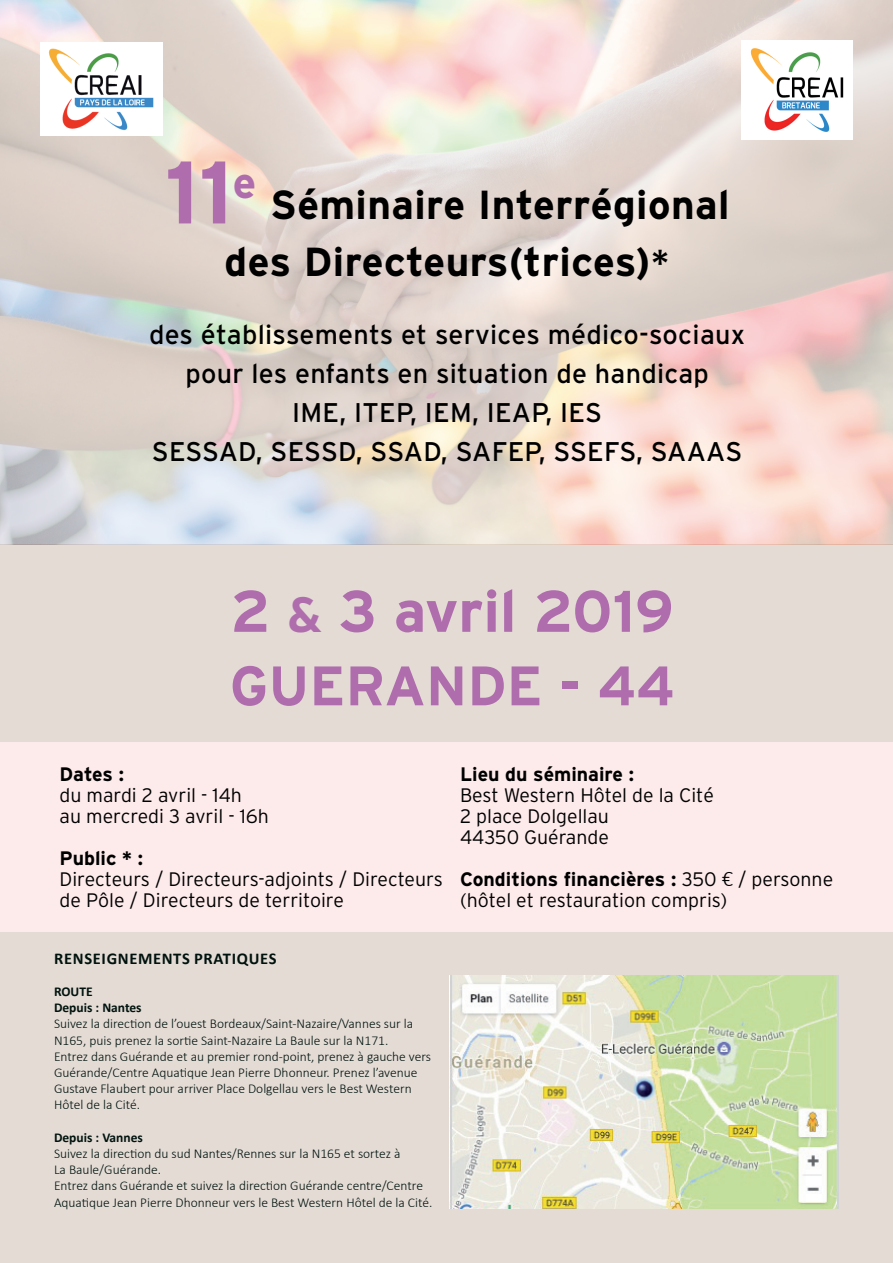
<style>
.page{position:relative;width:893px;height:1263px;background:#fff}
.page>*{position:absolute;margin:0;border:0;box-sizing:border-box;transform-origin:0 0}
.t1{font:700 88.5px "Interstate";color:#af6dad}
.t2{font:700 58.5px "Interstate";color:#af6dad}
.t3{font:700 55.5px "Interstate";color:#af6dad}
.t4{font:700 40.5px/57.3px "Interstate";letter-spacing:.01em;color:#000}
.t5{font:27px/39.3px "Interstate";letter-spacing:.01em;color:#000;text-align:center}
.t6{font:300 19.5px/21px "Interstate";color:#000}
.t7{font:700 19.5px "Interstate";color:#000}
.t8{font:700 16.5px "Calibri";letter-spacing:.04em;color:#00120d}
.t9{font:300 13.5px/16.2px "Calibri";color:#00120d}
.t10{font:700 13.5px/16.2px "Calibri";color:#00120d}
.s1{font-weight:400;font-size:37.5px}
.s2{font-size:49.5px}
.s3{font-weight:700}
.s4{font-family:"Calibri";font-size:22.5px}
</style>
<div class="page">
<div style="left:0;top:544px;width:893px;height:198px;background:#e4dbd5"></div>
<div style="left:0;top:742px;width:893px;height:190px;background:#fdeaea"></div>
<div style="left:0;top:932px;width:893px;height:331px;background:#e4dbd5"></div>
<img style="left:750px;top:48px;width:94px;height:85px">
<img style="left:48px;top:48px;width:106px;height:83px">
<img style="left:450px;top:975px;width:389px;height:234px">
<h1 class="t1" style="left:165px;top:143px;width:93px">11<sup>e</sup></h1>
<h3 class="t4" style="left:225px;top:176px;width:506px;text-indent:46px">Séminaire Interrégional des Directeurs(trices)<span class="s1">*</span></h3>
<h3 class="t5" style="left:149px;top:314px;width:598px">des établissements et services médico-sociaux pour les enfants en situation de handicap<br>IME, ITEP, IEM, IEAP, IES<br>SESSAD, SESSD, SSAD, SAFEP, SSEFS, SAAAS</h3>
<h2 class="t2" style="left:231px;top:578px;width:445px">2 <span class="s2">&amp;</span> 3 avril 2019</h2>
<h3 class="t3" style="left:230px;top:655px;width:446px">GUERANDE - 44</h3>
<h3 class="t7" style="left:60px;top:763px;width:66px">Dates :</h3>
<h3 class="t6" style="left:60px;top:785px;width:211px">du mardi 2 avril - 14h<br>au mercredi 3 avril - 16h</h3>
<h3 class="t7" style="left:60px;top:847px;width:85px">Public * :</h3>
<h3 class="t6" style="left:60px;top:869px;width:385px">Directeurs / Directeurs-adjoints / Directeurs de Pôle / Directeurs de territoire</h3>
<p class="t8" style="left:54px;top:947px;width:224px">RENSEIGNEMENTS PRATIQUES</p>
<p class="t10" style="left:54px;top:983px;width:89px">ROUTE<br>Depuis : Nantes</p>
<p class="t9" style="left:54px;top:1015px;width:379px">Suivez la direction de l’ouest Bordeaux/Saint-Nazaire/Vannes sur la N165, puis prenez la sortie Saint-Nazaire La Baule sur la N171.<br>Entrez dans Guérande et au premier rond-point, prenez à gauche vers Guérande/Centre Aquatique Jean Pierre Dhonneur. Prenez l’avenue Gustave Flaubert pour arriver Place Dolgellau vers le Best Western Hôtel de la Cité.</p>
<p class="t10" style="left:54px;top:1129px;width:90px">Depuis : Vannes</p>
<p class="t9" style="left:54px;top:1145px;width:380px">Suivez la direction du sud Nantes/Rennes sur la N165 et sortez à<br>La Baule/Guérande.<br>Entrez dans Guérande et suivez la direction Guérande centre/Centre Aquatique Jean Pierre Dhonneur vers le Best Western Hôtel de la Cité.</p>
<h3 class="t7" style="left:460px;top:763px;width:175px">Lieu du séminaire :</h3>
<h3 class="t6" style="left:460px;top:785px;width:255px">Best Western Hôtel de la Cité<br>2 place Dolgellau<br>44350 Guérande</h3>
<h3 class="t6" style="left:460px;top:869px;width:375px"><span class="s3">Conditions financières :</span> 350 <span class="s4">€</span> / personne (hôtel et restauration compris)</h3>
</div>
